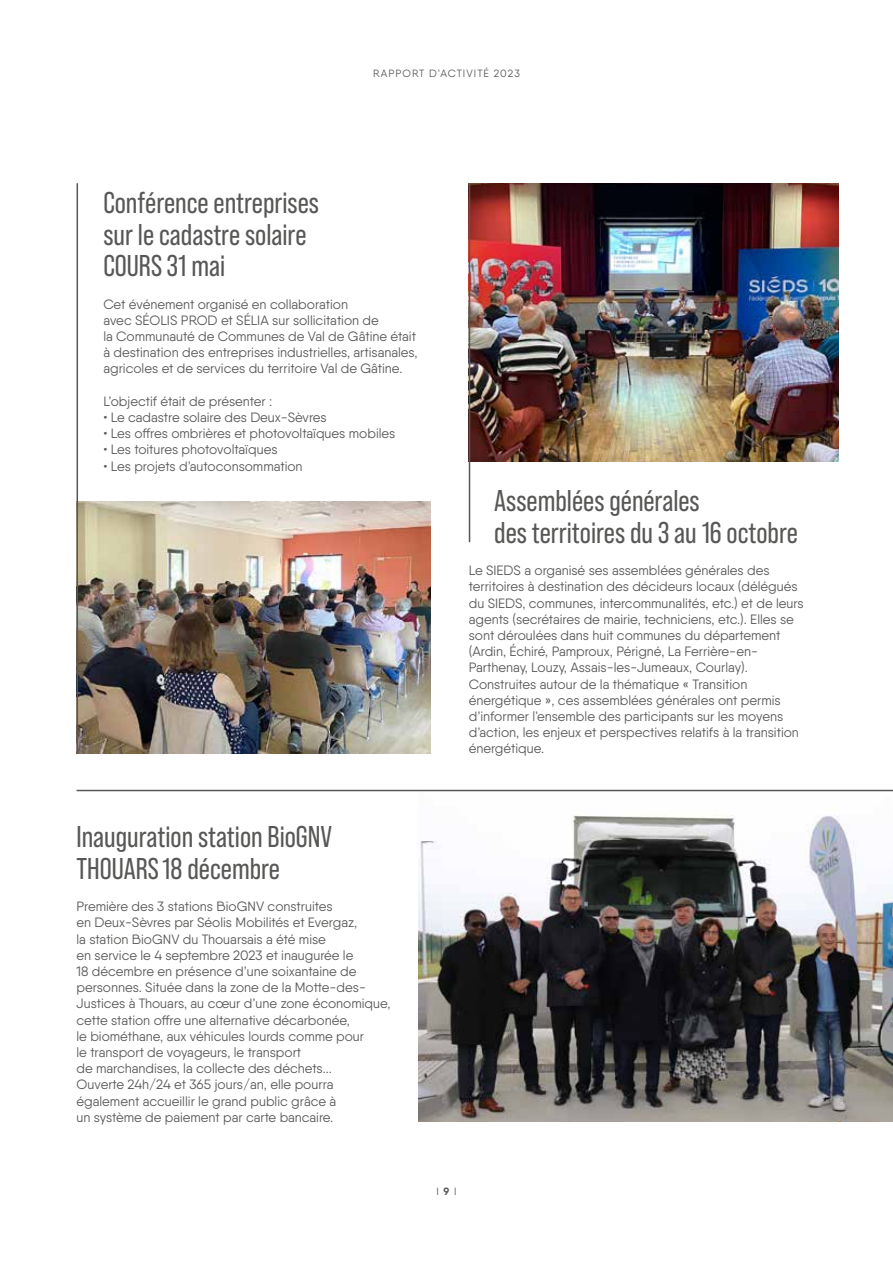
<style>
.page{position:relative;width:893px;height:1263px;background:#fff}
.page>*{position:absolute;margin:0;border:0;box-sizing:border-box;transform-origin:0 0}
.t1{font:30px/31.5px "Bebas Neue Pro";color:#575756}
.Texte_Courant{font:13.5px/16.2px "Qanelas";color:#575756}
.t2{font:10.5px "Qanelas";letter-spacing:.1em;color:#575756}
.s1{font-weight:700}
</style>
<div class="page">
<img style="left:470px;top:183px;width:369px;height:278px">
<img style="left:418px;top:791px;width:475px;height:331px">
<hr style="left:469px;top:183px;width:1px;height:359px;background:#575756">
<hr style="left:77px;top:790px;width:816px;height:1px;background:#575756">
<img style="left:78px;top:502px;width:353px;height:251px">
<hr style="left:77px;top:183px;width:1px;height:570px;background:#575756">
<p class="t2" style="left:373px;top:66px;width:148px">RAPPORT D’ACTIVITÉ 2023</p>
<p class="t1" style="left:103px;top:187px;width:217px">Conférence entreprises sur le cadastre solaire<br>COURS 31 mai</p>
<p class="Texte_Courant" style="left:103px;top:296px;width:316px">Cet événement organisé en collaboration<br>avec SÉOLIS PROD et SÉLIA sur sollicitation de<br>la Communauté de Communes de Val de Gâtine était à destination des entreprises industrielles, artisanales, agricoles et de services du territoire Val de Gâtine.</p>
<p class="Texte_Courant" style="left:103px;top:393px;width:170px">L’objectif était de présenter :</p>
<p class="Texte_Courant" style="left:103px;top:409px;width:225px">• Le cadastre solaire des Deux-Sèvres</p>
<p class="Texte_Courant" style="left:103px;top:425px;width:294px">• Les offres ombrières et photovoltaïques mobiles</p>
<p class="Texte_Courant" style="left:103px;top:441px;width:176px">• Les toitures photovoltaïques</p>
<p class="Texte_Courant" style="left:103px;top:458px;width:201px">• Les projets d’autoconsommation</p>
<p class="t1" style="left:494px;top:485px;width:305px">Assemblées générales<br>des territoires du 3 au 16 octobre</p>
<p class="Texte_Courant" style="left:469px;top:562px;width:337px">Le SIEDS a organisé ses assemblées générales des territoires à destination des décideurs locaux (délégués du SIEDS, communes, intercommunalités, etc.) et de leurs agents (secrétaires de mairie, techniciens, etc.). Elles se sont déroulées dans huit communes du département (Ardin, Échiré, Pamproux, Périgné, La Ferrière-en-Parthenay, Louzy, Assais-les-Jumeaux, Courlay).</p>
<p class="Texte_Courant" style="left:469px;top:676px;width:332px">Construites autour de la thématique « Transition énergétique », ces assemblées générales ont permis d’informer l’ensemble des participants sur les moyens d’action, les enjeux et perspectives relatifs à la transition énergétique.</p>
<p class="t1" style="left:77px;top:821px;width:257px">Inauguration station BioGNV<br>THOUARS18 décembre</p>
<p class="Texte_Courant" style="left:77px;top:898px;width:316px">Première des 3 stations BioGNV construites<br>en Deux-Sèvres par Séolis Mobilités et Evergaz,<br>la station BioGNV du Thouarsais a été mise<br>en service le 4 septembre 2023 et inaugurée le<br>18 décembre en présence d’une soixantaine de personnes. Située dans la zone de la Motte-des-Justices à Thouars, au cœur d’une zone économique, cette station offre une alternative décarbonée,<br>le biométhane, aux véhicules lourds comme pour<br>le transport de voyageurs, le transport<br>de marchandises, la collecte des déchets...<br>Ouverte 24h/24 et 365 jours/an, elle pourra également accueillir le grand public grâce à<br>un système de paiement par carte bancaire.</p>
<p class="t2" style="left:436px;top:1185px;width:22px">I <span class="s1">9</span> I</p>
</div>
